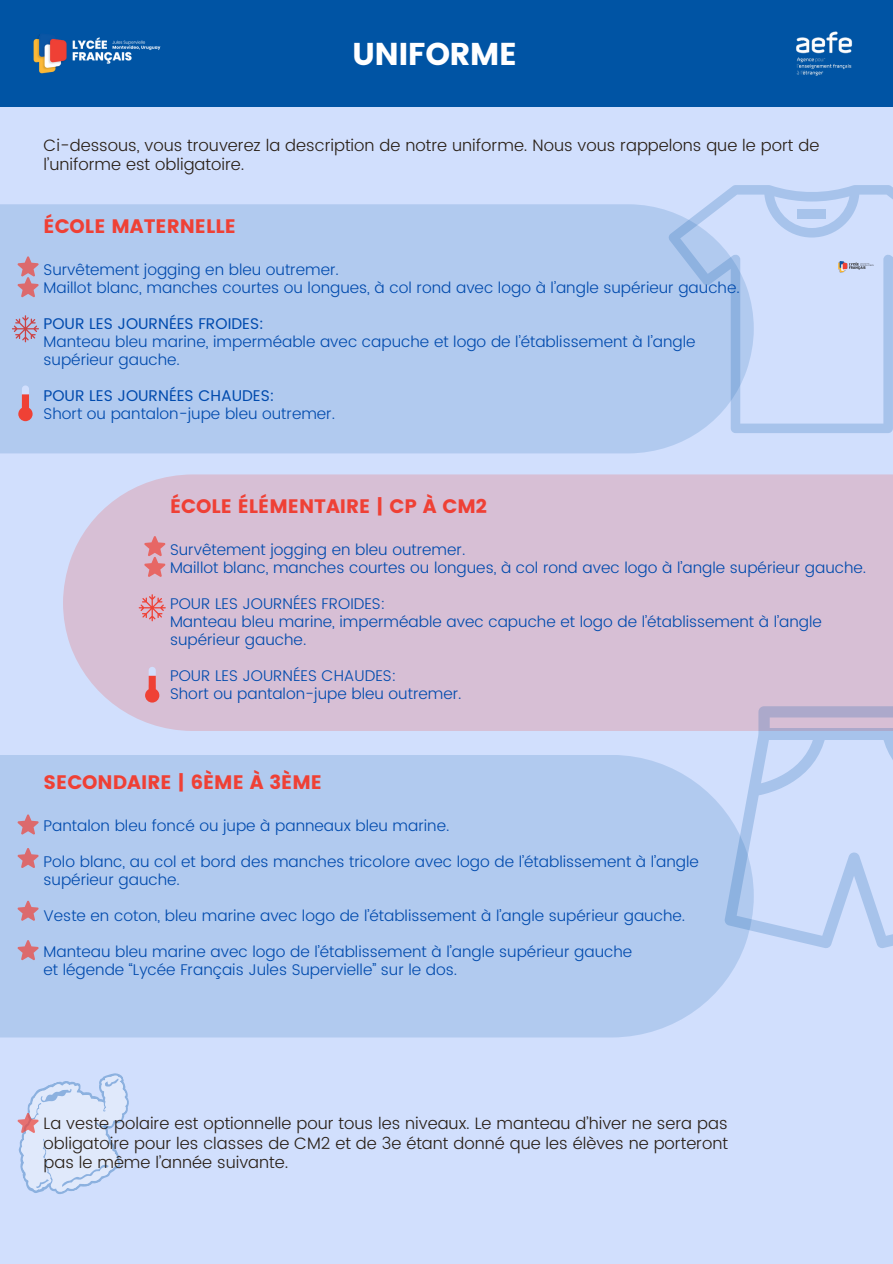
<style>
.page{position:relative;width:893px;height:1264px;background:#fff}
.page>*{position:absolute;margin:0;border:0;box-sizing:border-box;transform-origin:0 0}
.t1{font:31.5px "Poppins";letter-spacing:-.02em;color:#fff}
.t2{font:19.5px "Poppins";color:#ef4035}
.t3{font:300 16.5px/19.2px "Poppins";color:#291f16}
.t4{font:300 15.45px/18px "Poppins";color:#004aad}
.t5{font:15.45px "Poppins";color:#004aad}
</style>
<div class="page">
<div style="left:0;top:0;width:892px;height:1263px;background:#d1dffd"></div>
<div style="left:0;top:0;width:892px;height:107px;background:#0054a4"></div>
<div style="left:63px;top:474px;width:829px;height:257px;background:#d7bfd5"></div>
<svg style="left:710px;top:185px;width:182px;height:248px"></svg>
<div style="left:797px;top:209px;width:29px;height:9px;background:#a7c3eb"></div>
<div style="left:0;top:204px;width:753px;height:249px;background:#b1caef"></div>
<svg style="left:18px;top:385px;width:15px;height:36px"></svg>
<img style="left:796px;top:31px;width:57px;height:45px">
<img style="left:33px;top:34px;width:128px;height:40px">
<svg style="left:17px;top:256px;width:22px;height:41px"></svg>
<div style="left:0;top:755px;width:744px;height:282px;background:#b1caef"></div>
<svg style="left:724px;top:706px;width:168px;height:242px"></svg>
<svg style="left:144px;top:536px;width:21px;height:40px"></svg>
<svg style="left:139px;top:594px;width:27px;height:27px"></svg>
<svg style="left:145px;top:667px;width:14px;height:35px"></svg>
<svg style="left:17px;top:900px;width:22px;height:20px"></svg>
<svg style="left:17px;top:939px;width:22px;height:21px"></svg>
<svg style="left:17px;top:847px;width:22px;height:20px"></svg>
<svg style="left:17px;top:814px;width:22px;height:20px"></svg>
<svg style="left:17px;top:1073px;width:112px;height:121px"></svg>
<img style="left:833px;top:259px;width:42px;height:17px">
<p class="t1" style="left:352px;top:36px;width:166px">UNIFORME</p>
<p class="t3" style="left:44px;top:135px;width:777px">Ci-dessous, vous trouverez la description de notre uniforme. Nous vous rappelons que le port de l’uniforme est obligatoire.</p>
<p class="t2" style="left:44px;top:215px;width:194px">ÉCOLE MATERNELLE</p>
<p class="t4" style="left:44px;top:260px;width:297px">Survêtement jogging en bleu outremer.</p>
<p class="t4" style="left:44px;top:278px;width:697px">Maillot blanc, manches courtes ou longues, à col rond avec logo à l’angle supérieur gauche.</p>
<p class="t5" style="left:44px;top:314px;width:222px">POUR LES JOURNÉES FROIDES:</p>
<p class="t4" style="left:44px;top:332px;width:653px">Manteau bleu marine, imperméable avec capuche et logo de l’établissement à l’angle supérieur gauche.</p>
<p class="t5" style="left:44px;top:386px;width:232px">POUR LES JOURNÉES CHAUDES:</p>
<p class="t4" style="left:44px;top:404px;width:293px">Short ou pantalon-jupe bleu outremer.</p>
<p class="t2" style="left:170px;top:495px;width:318px">ÉCOLE ÉLÉMENTAIRE | CP À CM2</p>
<p class="t4" style="left:170px;top:541px;width:297px">Survêtement jogging en bleu outremer.</p>
<p class="t4" style="left:170px;top:559px;width:697px">Maillot blanc, manches courtes ou longues, à col rond avec logo à l’angle supérieur gauche.</p>
<p class="t4" style="left:170px;top:595px;width:217px">POUR LES JOURNÉES FROIDES:</p>
<p class="t4" style="left:170px;top:613px;width:653px">Manteau bleu marine, imperméable avec capuche et logo de l’établissement à l’angle supérieur gauche.</p>
<p class="t4" style="left:170px;top:666px;width:228px">POUR LES JOURNÉES CHAUDES:</p>
<p class="t4" style="left:170px;top:684px;width:293px">Short ou pantalon-jupe bleu outremer.</p>
<p class="t2" style="left:44px;top:770px;width:280px">SECONDAIRE | 6ÈME À 3ÈME</p>
<p class="t4" style="left:44px;top:816px;width:407px">Pantalon bleu foncé ou jupe à panneaux bleu marine.</p>
<p class="t4" style="left:44px;top:852px;width:657px">Polo blanc, au col et bord des manches tricolore avec logo de l’établissement à l’angle supérieur gauche.</p>
<p class="t4" style="left:44px;top:906px;width:643px">Veste en coton, bleu marine avec logo de l’établissement à l’angle supérieur gauche.</p>
<p class="t4" style="left:44px;top:942px;width:590px">Manteau bleu marine avec logo de l’établissement à l’angle supérieur gauche</p>
<p class="t4" style="left:44px;top:960px;width:415px">et légende “Lycée Français Jules Supervielle” sur le dos.</p>
<p class="t3" style="left:44px;top:1114px;width:686px;text-align:justify">La veste polaire est optionnelle pour tous les niveaux. Le manteau d’hiver ne sera pas obligatoire pour les classes de CM2 et de 3e étant donné que les élèves ne porteront pas le même l’année suivante.</p>
</div>
